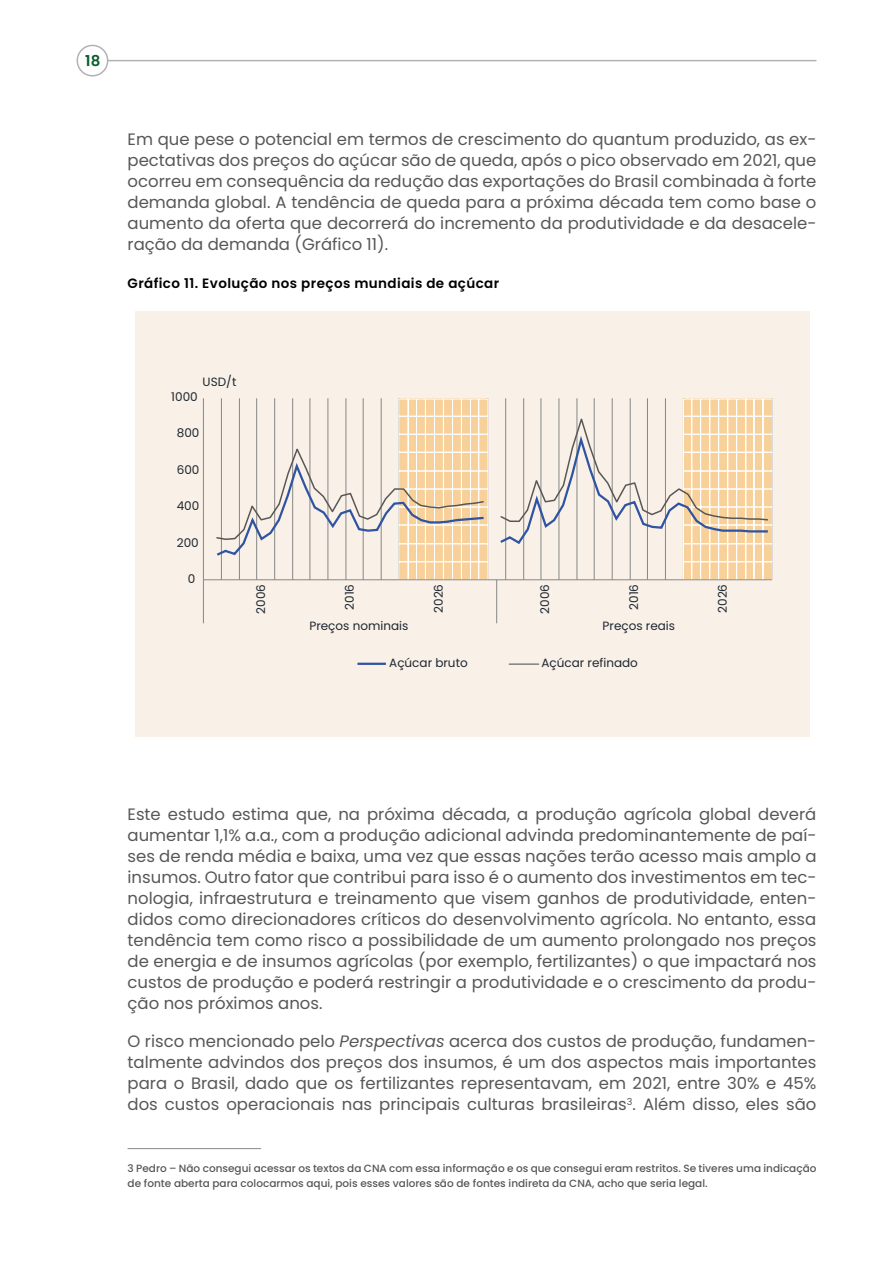
<style>
.page{position:relative;width:893px;height:1263px;background:#fff}
.page>*{position:absolute;margin:0;border:0;box-sizing:border-box;transform-origin:0 0}
.t1{font:16.5px/21px "Poppins";color:#575756;text-align:justify}
.t2{font:600 15px "Poppins";color:#0a5d2b}
.t3{font:600 13.5px "Poppins";letter-spacing:.03em;color:#000}
.t4{font:12px "Poppins";color:#1c2731}
.t5{font:500 10.5px/15px "Poppins";color:#575756}
.s1{font-style:italic}
</style>
<div class="page">
<hr style="left:108px;top:60px;width:708px;height:1px;background:#b3b2b2">
<div style="left:77px;top:45px;width:31px;height:32px;border:2px solid #b3b2b2;border-radius:50%"></div>
<div style="left:135px;top:311px;width:674px;height:426px;background:#f9f0e7"></div>
<hr style="left:221px;top:398px;width:1px;height:182px;background:#878787">
<hr style="left:239px;top:398px;width:1px;height:182px;background:#878787">
<hr style="left:256px;top:398px;width:1px;height:182px;background:#878787">
<hr style="left:274px;top:398px;width:1px;height:182px;background:#878787">
<hr style="left:292px;top:398px;width:1px;height:182px;background:#878787">
<hr style="left:310px;top:398px;width:1px;height:182px;background:#878787">
<hr style="left:328px;top:398px;width:1px;height:182px;background:#878787">
<hr style="left:346px;top:398px;width:1px;height:182px;background:#878787">
<hr style="left:363px;top:398px;width:1px;height:182px;background:#878787">
<hr style="left:381px;top:398px;width:1px;height:182px;background:#878787">
<hr style="left:203px;top:398px;width:1px;height:182px;background:#878787">
<svg style="left:203px;top:580px;width:1px;height:43px"></svg>
<hr style="left:509px;top:663px;width:30px;height:2px;background:#808181">
<hr style="left:357px;top:663px;width:29px;height:2px;background:#2f54a1">
<svg style="left:398px;top:398px;width:375px;height:225px"></svg>
<svg style="left:217px;top:432px;width:553px;height:126px"></svg>
<svg style="left:216px;top:414px;width:553px;height:127px"></svg>
<hr style="left:203px;top:579px;width:569px;height:1px;background:#878787">
<hr style="left:128px;top:1148px;width:133px;height:1px;background:#878787">
<p class="t2" style="left:85px;top:52px;width:17px">18</p>
<p class="t1" style="left:128px;top:129px;width:690px">Em que pese o potencial em termos de crescimento do quantum produzido, as ex&shy;pectativas dos preços do açúcar são de queda, após o pico observado em 2021, que ocorreu em consequência da redução das exportações do Brasil combinada à forte demanda global. A tendência de queda para a próxima década tem como base o aumento da oferta que decorrerá do incremento da produtividade e da desacele&shy;ração da demanda (Gráfico 11).</p>
<p class="t3" style="left:128px;top:275px;width:373px">Gráfico 11. Evolução nos preços mundiais de açúcar</p>
<p class="t4" style="left:203px;top:374px;width:35px">USD/t</p>
<p class="t4" style="left:171px;top:390px;width:28px">1000</p>
<p class="t4" style="left:177px;top:426px;width:24px">800</p>
<p class="t4" style="left:177px;top:463px;width:24px">600</p>
<p class="t4" style="left:177px;top:499px;width:24px">400</p>
<p class="t4" style="left:177px;top:536px;width:23px">200</p>
<p class="t4" style="left:188px;top:572px;width:9px">0</p>
<p class="t4" style="left:254px;top:613px;width:31px;rotate:-90deg">2006</p>
<p class="t4" style="left:343px;top:610px;width:27px;rotate:-90deg">2016</p>
<p class="t4" style="left:432px;top:613px;width:30px;rotate:-90deg">2026</p>
<p class="t4" style="left:538px;top:613px;width:31px;rotate:-90deg">2006</p>
<p class="t4" style="left:627px;top:610px;width:27px;rotate:-90deg">2016</p>
<p class="t4" style="left:716px;top:613px;width:30px;rotate:-90deg">2026</p>
<p class="t4" style="left:309px;top:619px;width:100px">Preços nominais</p>
<p class="t4" style="left:603px;top:619px;width:74px">Preços reais</p>
<p class="t4" style="left:389px;top:656px;width:80px">Açúcar bruto</p>
<p class="t4" style="left:541px;top:656px;width:98px">Açúcar refinado</p>
<p class="t1" style="left:128px;top:804px;width:690px">Este estudo estima que, na próxima década, a produção agrícola global deverá aumentar 1,1% a.a., com a produção adicional advinda predominantemente de paí&shy;ses de renda média e baixa, uma vez que essas nações terão acesso mais amplo a insumos. Outro fator que contribui para isso é o aumento dos investimentos em tec&shy;nologia, infraestrutura e treinamento que visem ganhos de produtividade, enten&shy;didos como direcionadores críticos do desenvolvimento agrícola. No entanto, essa tendência tem como risco a possibilidade de um aumento prolongado nos preços de energia e de insumos agrícolas (por exemplo, fertilizantes) o que impactará nos custos de produção e poderá restringir a produtividade e o crescimento da produ&shy;ção nos próximos anos.</p>
<p class="t1" style="left:128px;top:1031px;width:690px">O risco mencionado pelo <span class="s1">Perspectivas</span> acerca dos custos de produção, fundamen&shy;talmente advindos dos preços dos insumos, é um dos aspectos mais importantes para o Brasil, dado que os fertilizantes representavam, em 2021, entre 30% e 45% dos custos operacionais nas principais culturas brasileiras<sup>3</sup>. Além disso, eles são</p>
<p class="t5" style="left:128px;top:1160px;width:690px">3 Pedro – Não consegui acessar os textos da CNA com essa informação e os que consegui eram restritos. Se tiveres uma indicação de fonte aberta para colocarmos aqui, pois esses valores são de fontes indireta da CNA, acho que seria legal.</p>
</div>
